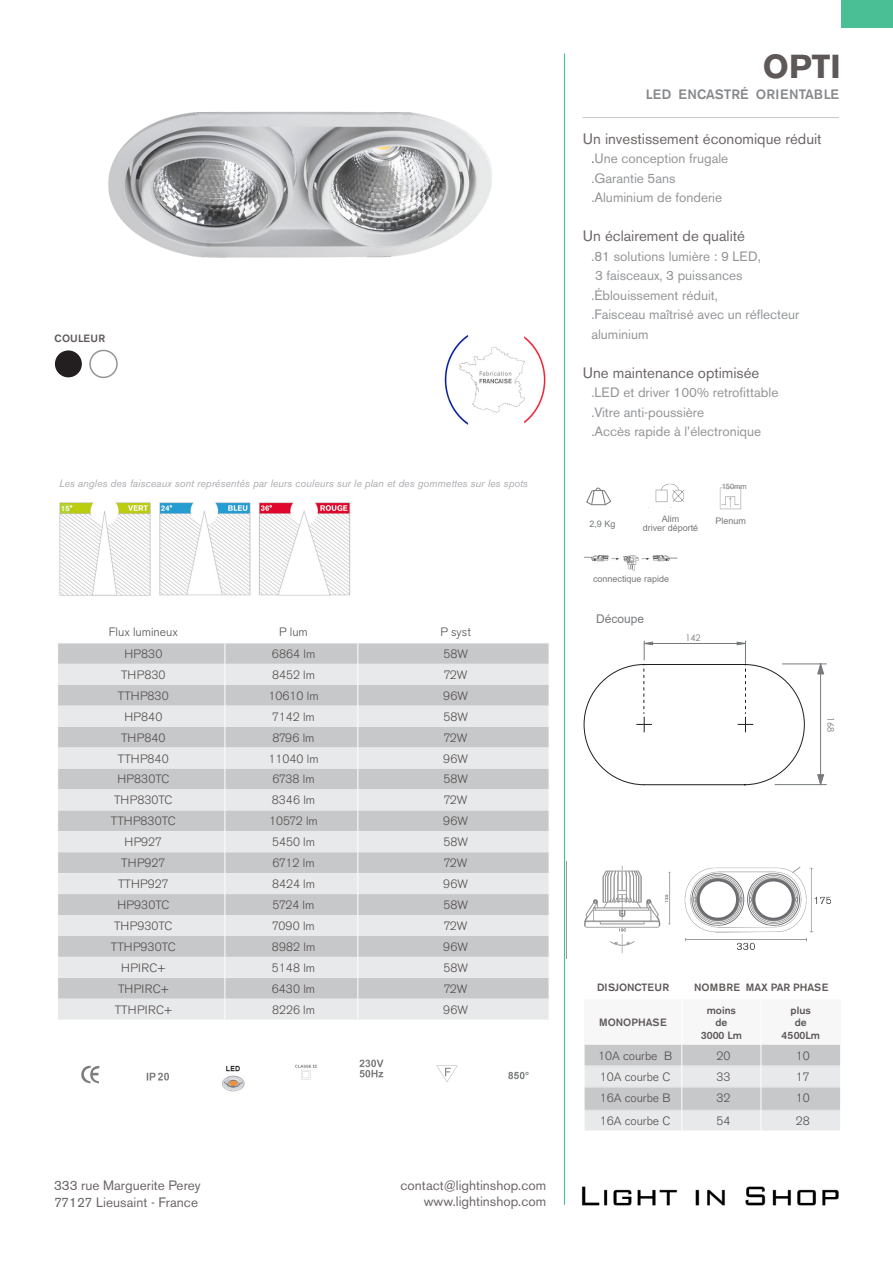
<style>
.page{position:relative;width:893px;height:1263px;background:#fff}
.page>*{position:absolute;margin:0;border:0;box-sizing:border-box;transform-origin:0 0}
.t1{font:700 33px "Akzidenz Grotesk BE";color:#5e5858}
.corps_du_texte{font:15px "Akzidenz Grotesk BE";color:#6d6767}
.corps_du_texte-2{font:13.5px/19.5px "Akzidenz Grotesk BE";color:#939598}
.t2{font:13.5px "Akzidenz Grotesk BE";color:#6d6767}
.t3{font:500 13.5px "Akzidenz Grotesk BE";color:#86888b}
.corps_tableau{font:300 12px "Akzidenz Grotesk BE";color:#504a4a}
.corps_tableau-2{font:300 12px "Akzidenz Grotesk BE";letter-spacing:.02em;color:#504a4a}
.t4{font:12px "Arial";color:#76787b}
.titre_H3{font:italic 10.5px "Akzidenz Grotesk BE";color:#abacb0}
.titre_H3-2{font:500 10.5px "Akzidenz Grotesk BE";color:#5e5858}
.code{font:500 10.5px "Akzidenz Grotesk BE";letter-spacing:.03em;color:#5e5858}
.t5{font:9.15px "Century Gothic";color:#76797b}
.t6{font:9px "Arial";color:#76787b}
.t7{font:7.5px "Arial";color:#76787b}
.t8{font:500 7.5px "Akzidenz Grotesk BE";color:#fff}
.s1{color:#6d6767}
</style>
<div class="page">
<img style="left:581px;top:1186px;width:258px;height:20px">
<img style="left:444px;top:335px;width:102px;height:90px">
<div style="left:55px;top:350px;width:27px;height:27px;background:#231f20;border-radius:50%"></div>
<div style="left:89px;top:350px;width:29px;height:28px;border:2px solid #939598;border-radius:50%"></div>
<svg style="left:58px;top:643px;width:491px;height:376px;background:#d8d9da"></svg>
<img style="left:59px;top:502px;width:292px;height:94px">
<div style="left:61px;top:504px;width:9px;height:9px;background:#b3d234"></div>
<img style="left:81px;top:1065px;width:19px;height:19px">
<img style="left:146px;top:1072px;width:23px;height:9px">
<img style="left:295px;top:1064px;width:22px;height:16px">
<img style="left:359px;top:1059px;width:25px;height:19px">
<img style="left:436px;top:1065px;width:22px;height:17px">
<img style="left:508px;top:1071px;width:21px;height:9px">
<img style="left:222px;top:1065px;width:23px;height:27px">
<img style="left:655px;top:484px;width:29px;height:19px">
<svg style="left:586px;top:487px;width:25px;height:18px"></svg>
<img style="left:719px;top:487px;width:23px;height:23px">
<img style="left:584px;top:555px;width:94px;height:16px">
<hr style="left:583px;top:117px;width:256px;height:1px;background:#c7c8ca">
<img style="left:108px;top:112px;width:384px;height:146px">
<svg style="left:584px;top:1044px;width:257px;height:86px;background:#d8d9da"></svg>
<img style="left:684px;top:867px;width:148px;height:83px">
<img style="left:566px;top:861px;width:105px;height:98px">
<svg style="left:791px;top:867px;width:10px;height:7px"></svg>
<svg style="left:584px;top:641px;width:221px;height:144px"></svg>
<hr style="left:782px;top:664px;width:44px;height:1px;background:#76797b">
<hr style="left:775px;top:784px;width:51px;height:1px;background:#76797b">
<svg style="left:818px;top:664px;width:6px;height:121px"></svg>
<hr style="left:564px;top:53px;width:1px;height:1152px;background:#4abe94">
<div style="left:841px;top:0;width:52px;height:27px;background:#4abe94"></div>
<p class="code" style="left:55px;top:332px;width:52px">COULEUR</p>
<p class="titre_H3" style="left:59px;top:477px;width:470px">Les angles des faisceaux sont représentés par leurs couleurs sur le plan et des gommettes sur les spots</p>
<p class="t8" style="left:61px;top:503px;width:10px">15</p>
<p class="corps_tableau" style="left:109px;top:625px;width:70px">Flux lumineux</p>
<p class="corps_tableau" style="left:279px;top:625px;width:30px">P lum</p>
<p class="corps_tableau" style="left:440px;top:625px;width:32px">P syst</p>
<p class="corps_tableau" style="left:124px;top:647px;width:39px">HP830</p>
<p class="corps_tableau" style="left:272px;top:647px;width:45px">6864 lm</p>
<p class="corps_tableau" style="left:443px;top:647px;width:26px">58W</p>
<p class="corps_tableau" style="left:121px;top:668px;width:46px">THP830</p>
<p class="corps_tableau" style="left:272px;top:668px;width:44px">8452 lm</p>
<p class="corps_tableau" style="left:444px;top:668px;width:25px">72W</p>
<p class="corps_tableau" style="left:118px;top:689px;width:52px">TTHP830</p>
<p class="corps_tableau" style="left:268px;top:689px;width:52px">10610 lm</p>
<p class="corps_tableau" style="left:443px;top:689px;width:26px">96W</p>
<p class="corps_tableau" style="left:124px;top:710px;width:39px">HP840</p>
<p class="corps_tableau" style="left:272px;top:710px;width:44px">7142 lm</p>
<p class="corps_tableau" style="left:443px;top:710px;width:26px">58W</p>
<p class="corps_tableau" style="left:121px;top:731px;width:46px">THP840</p>
<p class="corps_tableau" style="left:272px;top:731px;width:43px">8796 lm</p>
<p class="corps_tableau" style="left:444px;top:731px;width:25px">72W</p>
<p class="corps_tableau" style="left:118px;top:752px;width:52px">TTHP840</p>
<p class="corps_tableau" style="left:268px;top:752px;width:52px">11040 lm</p>
<p class="corps_tableau" style="left:443px;top:752px;width:26px">96W</p>
<p class="corps_tableau" style="left:117px;top:772px;width:54px">HP830TC</p>
<p class="corps_tableau" style="left:272px;top:772px;width:44px">6738 lm</p>
<p class="corps_tableau" style="left:443px;top:772px;width:26px">58W</p>
<p class="corps_tableau" style="left:114px;top:793px;width:60px">THP830TC</p>
<p class="corps_tableau" style="left:272px;top:793px;width:45px">8346 lm</p>
<p class="corps_tableau" style="left:444px;top:793px;width:25px">72W</p>
<p class="corps_tableau" style="left:111px;top:814px;width:67px">TTHP830TC</p>
<p class="corps_tableau" style="left:269px;top:814px;width:50px">10572 lm</p>
<p class="corps_tableau" style="left:443px;top:814px;width:26px">96W</p>
<p class="corps_tableau" style="left:125px;top:835px;width:39px">HP927</p>
<p class="corps_tableau" style="left:272px;top:835px;width:44px">5450 lm</p>
<p class="corps_tableau" style="left:443px;top:835px;width:26px">58W</p>
<p class="corps_tableau" style="left:121px;top:856px;width:46px">THP927</p>
<p class="corps_tableau" style="left:272px;top:856px;width:44px">6712 lm</p>
<p class="corps_tableau" style="left:444px;top:856px;width:25px">72W</p>
<p class="corps_tableau" style="left:118px;top:877px;width:52px">TTHP927</p>
<p class="corps_tableau" style="left:272px;top:877px;width:44px">8424 lm</p>
<p class="corps_tableau" style="left:443px;top:877px;width:26px">96W</p>
<p class="corps_tableau" style="left:117px;top:898px;width:54px">HP930TC</p>
<p class="corps_tableau" style="left:273px;top:898px;width:43px">5724 lm</p>
<p class="corps_tableau" style="left:443px;top:898px;width:26px">58W</p>
<p class="corps_tableau" style="left:114px;top:919px;width:60px">THP930TC</p>
<p class="corps_tableau" style="left:272px;top:919px;width:44px">7090 lm</p>
<p class="corps_tableau" style="left:444px;top:919px;width:25px">72W</p>
<p class="corps_tableau" style="left:111px;top:940px;width:67px">TTHP930TC</p>
<p class="corps_tableau" style="left:272px;top:940px;width:45px">8982 lm</p>
<p class="corps_tableau" style="left:443px;top:940px;width:26px">96W</p>
<p class="corps_tableau" style="left:121px;top:961px;width:46px">HPIRC+</p>
<p class="corps_tableau" style="left:272px;top:961px;width:45px">5148 lm</p>
<p class="corps_tableau" style="left:443px;top:961px;width:26px">58W</p>
<p class="corps_tableau" style="left:118px;top:982px;width:52px">THPIRC+</p>
<p class="corps_tableau" style="left:272px;top:982px;width:45px">6430 lm</p>
<p class="corps_tableau" style="left:444px;top:982px;width:25px">72W</p>
<p class="corps_tableau-2" style="left:115px;top:1003px;width:59px">TTHPIRC+</p>
<p class="corps_tableau" style="left:272px;top:1003px;width:44px">8226 lm</p>
<p class="corps_tableau" style="left:443px;top:1003px;width:26px">96W</p>
<p class="t2" style="left:54px;top:1177px;width:148px">333 rue Marguerite Perey</p>
<p class="t2" style="left:54px;top:1194px;width:146px">77127 Lieusaint - France</p>
<p class="t2" style="left:400px;top:1177px;width:147px">contact@lightinshop.com</p>
<p class="t2" style="left:424px;top:1193px;width:124px">www.lightinshop.com</p>
<p class="t1" style="left:763px;top:47px;width:79px">OPTI</p>
<p class="t3" style="left:646px;top:86px;width:195px">LED ENCASTRÉ ORIENTABLE</p>
<p class="corps_du_texte" style="left:583px;top:129px;width:240px">Un investissement économique réduit</p>
<p class="corps_du_texte-2" style="left:591px;top:149px;width:138px"><span class="s1">.</span>Une conception frugale</p>
<p class="corps_du_texte-2" style="left:591px;top:168px;width:86px">.Garantie 5ans</p>
<p class="corps_du_texte-2" style="left:591px;top:188px;width:132px">.Aluminium de fonderie</p>
<p class="corps_du_texte" style="left:583px;top:227px;width:164px">Un éclairement de qualité</p>
<p class="corps_du_texte-2" style="left:591px;top:246px;width:171px">.81 solutions lumière : 9 LED,</p>
<p class="corps_du_texte-2" style="left:595px;top:266px;width:149px">3 faisceaux, 3 puissances</p>
<p class="corps_du_texte-2" style="left:591px;top:285px;width:128px">.Éblouissement réduit,</p>
<p class="corps_du_texte-2" style="left:591px;top:305px;width:210px">.Faisceau maîtrisé avec un réflecteur aluminium</p>
<p class="corps_du_texte" style="left:583px;top:363px;width:178px">Une maintenance optimisée</p>
<p class="corps_du_texte-2" style="left:591px;top:383px;width:189px">.LED et driver 100% retrofittable</p>
<p class="corps_du_texte-2" style="left:591px;top:402px;width:114px">.Vitre anti-poussière</p>
<p class="corps_du_texte-2" style="left:591px;top:422px;width:171px">.Accès rapide à l’électronique</p>
<p class="t7" style="left:722px;top:482px;width:27px">150mm</p>
<p class="t6" style="left:662px;top:513px;width:19px">Alim</p>
<p class="t6" style="left:643px;top:522px;width:57px">driver déporté</p>
<p class="t6" style="left:589px;top:518px;width:28px">2,9 Kg</p>
<p class="t6" style="left:715px;top:515px;width:32px">Plenum</p>
<p class="t6" style="left:593px;top:573px;width:78px">connectique rapide</p>
<p class="t4" style="left:596px;top:611px;width:49px">Découpe</p>
<p class="t5" style="left:685px;top:631px;width:17px">142</p>
<p class="t5" style="left:837px;top:717px;width:17px;rotate:90deg">168</p>
<p class="titre_H3-2" style="left:597px;top:981px;width:74px">DISJONCTEUR</p>
<p class="titre_H3-2" style="left:694px;top:981px;width:136px">NOMBRE MAX PAR PHASE</p>
<p class="titre_H3-2" style="left:599px;top:1016px;width:69px">MONOPHASE</p>
<p class="titre_H3-2" style="left:707px;top:1003px;width:31px">moins</p>
<p class="titre_H3-2" style="left:715px;top:1016px;width:14px">de</p>
<p class="titre_H3-2" style="left:701px;top:1029px;width:43px">3000 Lm</p>
<p class="titre_H3-2" style="left:791px;top:1003px;width:22px">plus</p>
<p class="titre_H3-2" style="left:795px;top:1016px;width:14px">de</p>
<p class="titre_H3-2" style="left:781px;top:1029px;width:40px">4500Lm</p>
<p class="corps_tableau" style="left:598px;top:1049px;width:76px">10A courbe B</p>
<p class="corps_tableau" style="left:716px;top:1049px;width:15px">20</p>
<p class="corps_tableau" style="left:796px;top:1049px;width:15px">10</p>
<p class="corps_tableau" style="left:600px;top:1070px;width:72px">10A courbe C</p>
<p class="corps_tableau" style="left:716px;top:1070px;width:15px">33</p>
<p class="corps_tableau" style="left:796px;top:1070px;width:15px">17</p>
<p class="corps_tableau" style="left:600px;top:1091px;width:72px">16A courbe B</p>
<p class="corps_tableau" style="left:716px;top:1091px;width:15px">32</p>
<p class="corps_tableau" style="left:796px;top:1091px;width:15px">10</p>
<p class="corps_tableau" style="left:600px;top:1114px;width:72px">16A courbe C</p>
<p class="corps_tableau" style="left:716px;top:1114px;width:15px">54</p>
<p class="corps_tableau" style="left:796px;top:1114px;width:15px">28</p>
</div>
